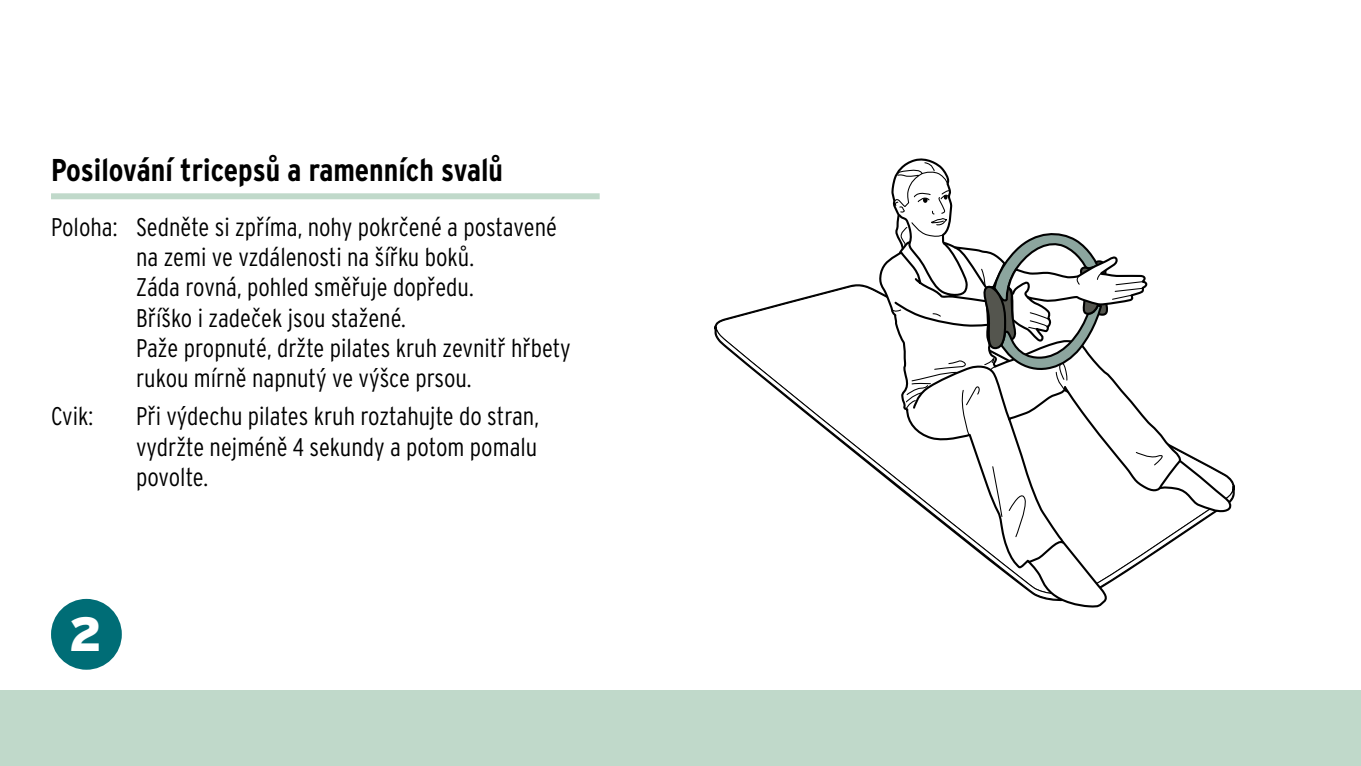
<style>
.page{position:relative;width:1361px;height:766px;background:#fff}
.page>*{position:absolute;margin:0;border:0;box-sizing:border-box;transform-origin:0 0}
.ID_M01_KREIS_SCHWARZ{font:900 48px "Interstate OT";color:#fff}
.id_headline_Übung_li{font:700 condensed 31.5px "Interstate OT";color:#000}
.ID_FLIESSTEXT{font:300 condensed 25.5px/30px "Interstate OT";color:#000}
</style>
<div class="page">
<div style="left:0;top:690px;width:1361px;height:75px;background:#c0d9ca"></div>
<svg style="left:715px;top:326px;width:519px;height:173px"></svg>
<svg style="left:878px;top:158px;width:355px;height:449px"></svg>
<svg style="left:1026px;top:458px;width:157px;height:105px"></svg>
<svg style="left:893px;top:161px;width:273px;height:377px"></svg>
<svg style="left:892px;top:189px;width:256px;height:246px"></svg>
<div style="left:51px;top:193px;width:549px;height:6px;background:#c0d9ca"></div>
<div style="left:51px;top:598px;width:71px;height:71px;background:#006d76;border-radius:50%"></div>
<p class="id_headline_Übung_li" style="left:51px;top:150px;width:453px">Posilování tricepsů a ramenních svalů</p>
<p class="ID_FLIESSTEXT" style="left:136px;top:212px;width:436px;text-indent:-85px">Poloha: Sedněte si zpříma, nohy pokrčené a postavené na zemi ve vzdálenosti na šířku boků.<br>Záda rovná, pohled směřuje dopředu.<br>Bříško i zadeček jsou stažené.<br>Paže propnuté, držte pilates kruh zevnitř hřbety rukou mírně napnutý ve výšce prsou.</p>
<p class="ID_FLIESSTEXT" style="left:51px;top:401px;width:44px">Cvik:</p>
<p class="ID_FLIESSTEXT" style="left:136px;top:401px;width:404px;text-align:justify">Při výdechu pilates kruh roztahujte do stran, vydržte nejméně 4 sekundy a potom pomalu povolte.</p>
<p class="ID_M01_KREIS_SCHWARZ" style="left:69px;top:602px;width:35px">2</p>
</div>
